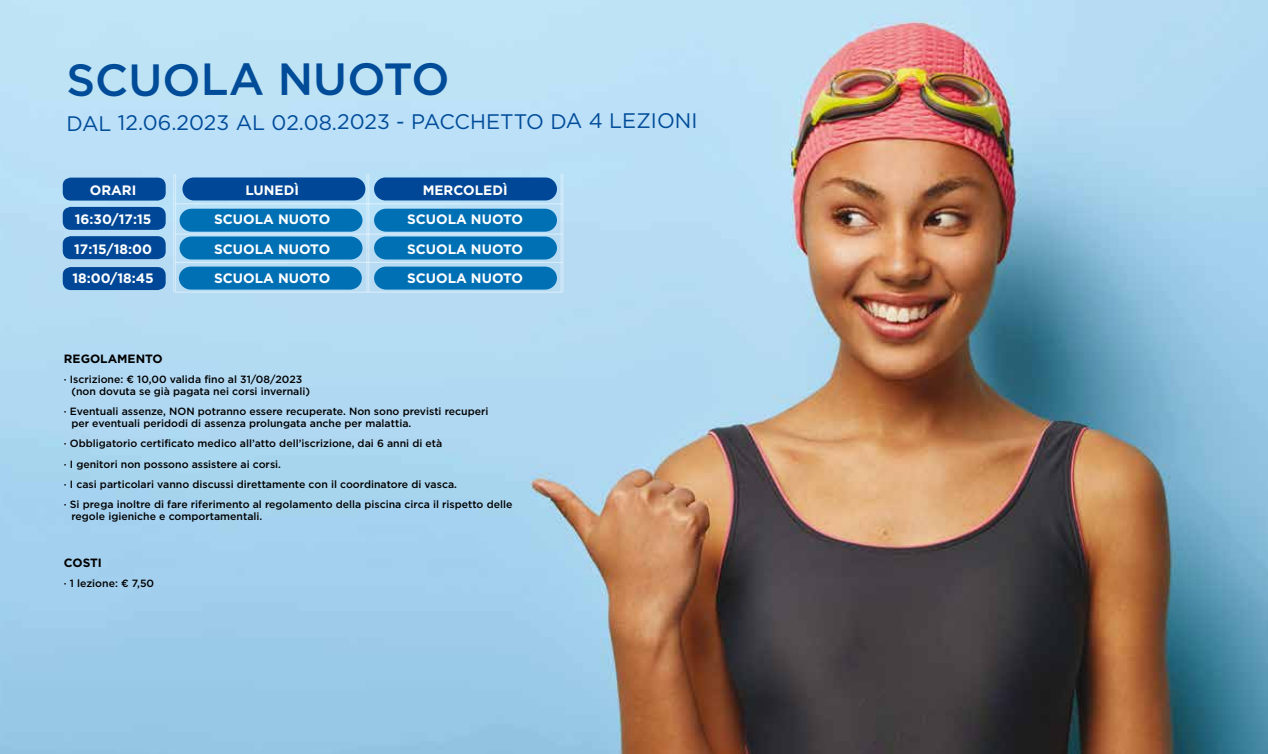
<style>
.page{position:relative;width:1268px;height:754px;background:#fff}
.page>*{position:absolute;margin:0;border:0;box-sizing:border-box;transform-origin:0 0}
.t1{font:500 45px "Gotham";letter-spacing:-.005em;color:#004c99}
.t2{font:21px "Gotham";letter-spacing:-.005em;color:#004c99}
.t3{font:700 13.65px "Gotham";color:#fff}
.t4{font:700 12px "Gotham";color:#000}
.t5{font:500 10.5px/20.1px "Gotham";color:#000}
</style>
<div class="page">
<img style="left:0;top:0;width:1267px;height:753px">
<hr style="left:368px;top:174px;width:1px;height:118px;background:#fff">
<hr style="left:366px;top:174px;width:1px;height:118px;background:#fff">
<hr style="left:175px;top:174px;width:1px;height:118px;background:#fff">
<hr style="left:173px;top:174px;width:1px;height:118px;background:#fff">
<hr style="left:562px;top:174px;width:1px;height:118px;background:#fff">
<hr style="left:561px;top:174px;width:1px;height:118px;background:#fff">
<hr style="left:175px;top:233px;width:387px;height:2px;background:#fff">
<hr style="left:175px;top:203px;width:387px;height:1px;background:#fff">
<hr style="left:175px;top:262px;width:387px;height:1px;background:#fff">
<hr style="left:175px;top:291px;width:387px;height:1px;background:#fff">
<div style="left:63px;top:207px;width:103px;height:23px;background:#004897;border-radius:8px"></div>
<div style="left:63px;top:236px;width:103px;height:23px;background:#004897;border-radius:8px"></div>
<div style="left:63px;top:267px;width:103px;height:23px;background:#004897;border-radius:8px"></div>
<div style="left:182px;top:177px;width:183px;height:23px;background:#004897;border-radius:11px"></div>
<div style="left:374px;top:177px;width:183px;height:23px;background:#004897;border-radius:11px"></div>
<svg style="left:179px;top:209px;width:183px;height:50px;background:#177dbc"></svg>
<svg style="left:374px;top:209px;width:183px;height:50px;background:#177dbc"></svg>
<svg style="left:374px;top:266px;width:183px;height:23px;background:#0975b8"></svg>
<svg style="left:179px;top:266px;width:183px;height:23px;background:#0975b8"></svg>
<div style="left:63px;top:177px;width:103px;height:23px;background:#004897;border-radius:8px"></div>
<h1 class="t1" style="left:66px;top:50px;width:385px">SCUOLA NUOTO</h1>
<h2 class="t2" style="left:67px;top:108px;width:632px">DAL 12.06.2023 AL 02.08.2023 - PACCHETTO DA 4 LEZIONI</h2>
<h3 class="t3" style="left:90px;top:181px;width:48px">ORARI</h3>
<h3 class="t3" style="left:245px;top:181px;width:55px">LUNEDÌ</h3>
<h3 class="t3" style="left:422px;top:181px;width:86px">MERCOLEDÌ</h3>
<h3 class="t3" style="left:75px;top:210px;width:78px">16:30/17:15</h3>
<h3 class="t3" style="left:214px;top:210px;width:118px">SCUOLA NUOTO</h3>
<h3 class="t3" style="left:407px;top:210px;width:118px">SCUOLA NUOTO</h3>
<h3 class="t3" style="left:74px;top:240px;width:79px">17:15/18:00</h3>
<h3 class="t3" style="left:214px;top:240px;width:118px">SCUOLA NUOTO</h3>
<h3 class="t3" style="left:407px;top:240px;width:118px">SCUOLA NUOTO</h3>
<h3 class="t3" style="left:72px;top:269px;width:83px">18:00/18:45</h3>
<h3 class="t3" style="left:214px;top:269px;width:118px">SCUOLA NUOTO</h3>
<h3 class="t3" style="left:407px;top:269px;width:118px">SCUOLA NUOTO</h3>
<p class="t4" style="left:64px;top:350px;width:100px">REGOLAMENTO</p>
<p class="t5" style="left:71px;top:373px;width:240px;line-height:12px;text-indent:-7px">· Iscrizione: € 10,00 valida fino al 31/08/2023 (non dovuta se già pagata nei corsi invernali)</p>
<p class="t5" style="left:71px;top:405px;width:418px;line-height:12px;text-indent:-7px">· Eventuali assenze, NON potranno essere recuperate. Non sono previsti recuperi per eventuali peridodi di assenza prolungata anche per malattia.</p>
<p class="t5" style="left:64px;top:433px;width:450px">· Obbligatorio certificato medico all’atto dell’iscrizione, dai 6 anni di età<br>· I genitori non possono assistere ai corsi.<br>· I casi particolari vanno discussi direttamente con il coordinatore di vasca.<br>· Si prega inoltre di fare riferimento al regolamento della piscina circa il rispetto delle</p>
<p class="t5" style="left:71px;top:506px;width:192px">regole igieniche e comportamentali.</p>
<p class="t4" style="left:64px;top:555px;width:40px">COSTI</p>
<p class="t5" style="left:64px;top:573px;width:92px">· 1 lezione: € 7,50</p>
</div>
